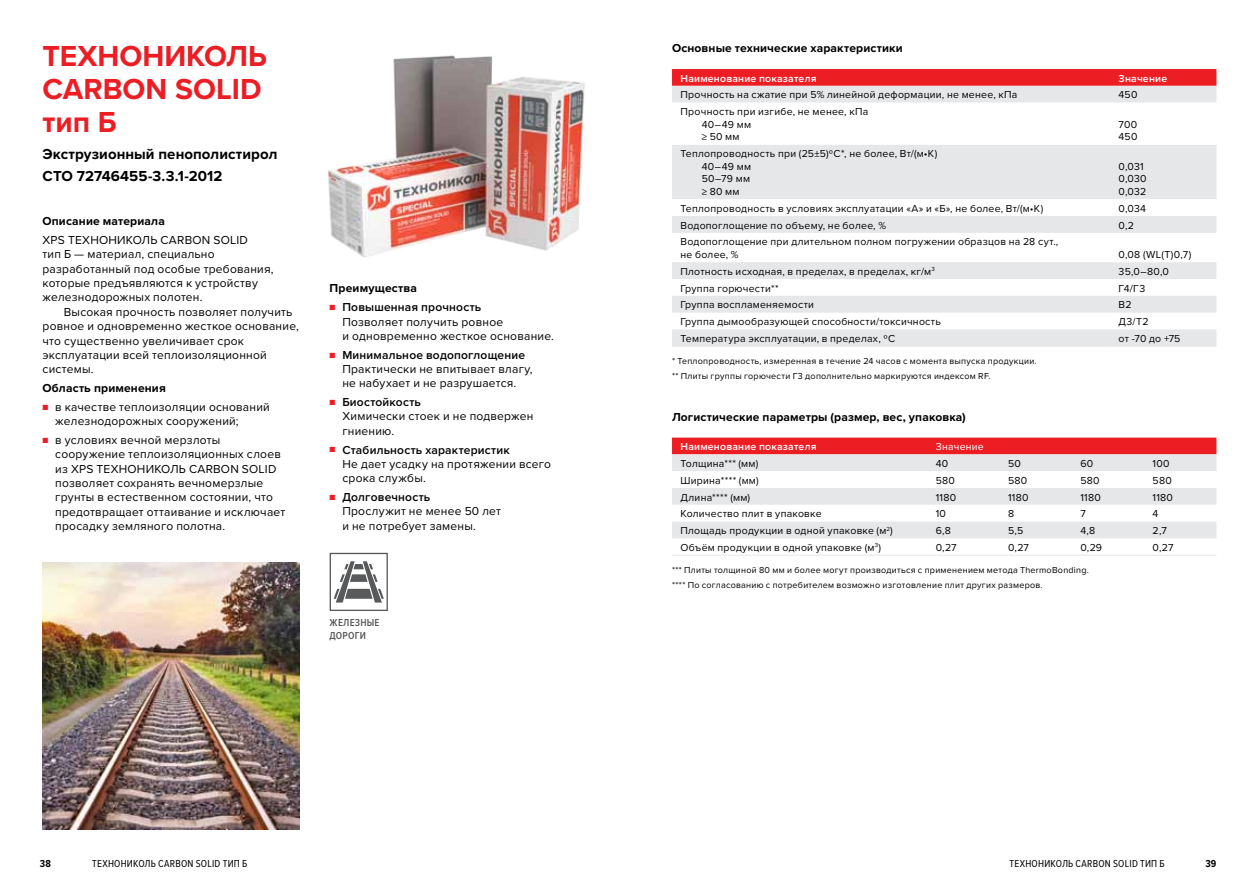
<style>
.page{position:relative;width:1259px;height:893px;background:#fff}
.page>*{position:absolute;margin:0;border:0;box-sizing:border-box;transform-origin:0 0}
.t1{font:700 30px/33px "Proxima Nova";color:#ed1d24}
.t2{font:700 15px/22.2px "Proxima Nova";letter-spacing:.005em;color:#000}
.t3{font:12px/14.4px "Proxima Nova";letter-spacing:.02em;color:#000}
.t4{font:700 12px "Proxima Nova";letter-spacing:.015em;color:#000}
.t5{font:10.5px/12.6px "Proxima Nova";letter-spacing:.025em;color:#000}
.t6{font:600 10.5px "Proxima Nova";letter-spacing:.02em;color:#fff}
.t7{font:10.5px "Proxima Nova Cond";letter-spacing:.02em;color:#000}
.t8{font:600 10.5px/12.6px "Proxima Nova Cond";letter-spacing:.02em;color:#58595b}
.t9{font:10.5px "Proxima Nova";letter-spacing:.025em;color:#fff}
.t10{font:700 10.5px "Proxima Nova Cond";color:#000}
.t11{font:9px/15px "Proxima Nova";letter-spacing:.03em;color:#000}
.s1{font-size:9px;color:#ed1d24}
.s2{font-weight:600}
</style>
<div class="page">
<img style="left:43px;top:562px;width:257px;height:267px">
<img style="left:328px;top:55px;width:257px;height:202px">
<svg style="left:330px;top:553px;width:58px;height:58px"></svg>
<div style="left:672px;top:69px;width:544px;height:17px;background:#ed1d24"></div>
<div style="left:672px;top:86px;width:544px;height:17px;background:#e6e7e8"></div>
<div style="left:672px;top:145px;width:544px;height:54px;background:#e6e7e8"></div>
<svg style="left:672px;top:216px;width:544px;height:130px;fill:#eaebec"></svg>
<hr style="left:672px;top:346px;width:438px;height:1px;background:#e6e7e8">
<hr style="left:1110px;top:346px;width:106px;height:1px;background:#e6e7e8">
<svg style="left:672px;top:438px;width:544px;height:33px;background:#e98488"></svg>
<svg style="left:672px;top:488px;width:544px;height:51px"></svg>
<div style="left:672px;top:522px;width:544px;height:16px;background:#e6e7e8"></div>
<hr style="left:672px;top:555px;width:255px;height:1px;background:#e6e7e8">
<hr style="left:927px;top:555px;width:72px;height:1px;background:#e6e7e8">
<hr style="left:999px;top:555px;width:72px;height:1px;background:#e6e7e8">
<hr style="left:1071px;top:555px;width:73px;height:1px;background:#e6e7e8">
<hr style="left:1144px;top:555px;width:72px;height:1px;background:#e6e7e8">
<h1 class="t1" style="left:43px;top:41px;width:226px">ТЕХНОНИКОЛЬ<br>CARBON SOLID тип Б</h1>
<p class="t2" style="left:43px;top:143px;width:236px">Экструзионный пенополистирол<br>СТО 72746455-3.3.1-2012</p>
<p class="t4" style="left:43px;top:214px;width:124px">Описание материала</p>
<p class="t3" style="left:43px;top:233px;width:232px">XPS ТЕХНОНИКОЛЬ CARBON SOLID<br>тип Б — материал, специально разработанный под особые требования, которые предъявляются к устройству железнодорожных полотен.</p>
<p class="t3" style="left:43px;top:305px;width:258px;text-indent:21px">Высокая прочность позволяет получить ровное и одновременно жесткое основание, что существенно увеличивает срок эксплуатации всей теплоизоляционной системы.</p>
<p class="t4" style="left:43px;top:381px;width:125px">Область применения</p>
<p class="t3" style="left:55px;top:400px;width:216px;text-indent:-13px"><span class="s1">■</span> в качестве теплоизоляции оснований железнодорожных сооружений;</p>
<p class="t3" style="left:55px;top:433px;width:231px;text-indent:-13px"><span class="s1">■</span> в условиях вечной мерзлоты сооружение теплоизоляционных слоев из XPS ТЕХНОНИКОЛЬ CARBON SOLID позволяет сохранять вечномерзлые грунты в естественном состоянии, что предотвращает оттаивание и исключает просадку земляного полотна.</p>
<p class="t4" style="left:330px;top:281px;width:89px">Преимущества</p>
<p class="t3" style="left:342px;top:300px;width:213px;text-indent:-13px"><span class="s1">■</span> <span class="s2">Повышенная прочность<br></span>Позволяет получить ровное<br>и одновременно жесткое основание.</p>
<p class="t3" style="left:342px;top:348px;width:192px;text-indent:-13px"><span class="s1">■</span> <span class="s2">Минимальное водопоглощение<br></span>Практически не впитывает влагу, не набухает и не разрушается.</p>
<p class="t3" style="left:342px;top:395px;width:192px;text-indent:-13px"><span class="s1">■</span> <span class="s2">Биостойкость<br></span>Химически стоек и не подвержен гниению.</p>
<p class="t3" style="left:342px;top:443px;width:210px;text-indent:-13px"><span class="s1">■</span> <span class="s2">Стабильность характеристик<br></span>Не дает усадку на протяжении всего срока службы.</p>
<p class="t3" style="left:342px;top:490px;width:160px;text-indent:-13px"><span class="s1">■</span> <span class="s2">Долговечность<br></span>Прослужит не менее 50 лет и не потребует замены.</p>
<p class="t8" style="left:330px;top:616px;width:51px">Железные дороги</p>
<p class="t4" style="left:672px;top:41px;width:232px">Основные технические характеристики</p>
<p class="t6" style="left:680px;top:72px;width:138px">Наименование показателя</p>
<p class="t6" style="left:1118px;top:72px;width:50px">Значение</p>
<p class="t5" style="left:680px;top:89px;width:338px">Прочность на сжатие при 5% линейной деформации, не менее, кПа</p>
<p class="t5" style="left:1118px;top:89px;width:20px">450</p>
<p class="t5" style="left:702px;top:106px;width:168px;text-indent:-21px">Прочность при изгибе, не менее, кПа<br>40–49 мм<br>≥ 50 мм</p>
<p class="t5" style="left:1118px;top:118px;width:20px">700<br>450</p>
<p class="t5" style="left:702px;top:148px;width:237px;text-indent:-21px">Теплопроводность при (25±5)ºC*, не более, Вт/(м•К)<br>40–49 мм<br>50–79 мм<br>≥ 80 мм</p>
<p class="t5" style="left:1118px;top:160px;width:30px">0,031<br>0,030<br>0,032</p>
<p class="t5" style="left:680px;top:202px;width:364px">Теплопроводность в условиях эксплуатации «А» и «Б», не более, Вт/(м•К)</p>
<p class="t5" style="left:1118px;top:202px;width:29px">0,034</p>
<p class="t5" style="left:680px;top:219px;width:207px">Водопоглощение по объему, не более, %</p>
<p class="t5" style="left:1118px;top:219px;width:17px">0,2</p>
<p class="t5" style="left:680px;top:236px;width:379px">Водопоглощение при длительном полном погружении образцов на 28 сут., не более, %</p>
<p class="t5" style="left:1118px;top:248px;width:74px">0,08 (WL(T)0,7)</p>
<p class="t5" style="left:680px;top:265px;width:256px">Плотность исходная, в пределах, в пределах, кг/м<sup>3</sup></p>
<p class="t5" style="left:1118px;top:265px;width:52px">35,0–80,0</p>
<p class="t5" style="left:680px;top:282px;width:100px">Группа горючести**</p>
<p class="t5" style="left:1118px;top:282px;width:28px">Г4/Г3</p>
<p class="t5" style="left:680px;top:299px;width:135px">Группа воспламеняемости</p>
<p class="t5" style="left:1118px;top:299px;width:14px">В2</p>
<p class="t5" style="left:680px;top:316px;width:262px">Группа дымообразующей способности/токсичность</p>
<p class="t5" style="left:1118px;top:316px;width:32px">Д3/Т2</p>
<p class="t5" style="left:680px;top:332px;width:216px">Температура эксплуатации, в пределах, ºC</p>
<p class="t5" style="left:1118px;top:332px;width:63px">от -70 до +75</p>
<p class="t11" style="left:672px;top:354px;width:366px">* Теплопроводность, измеренная в течение 24 часов с момента выпуска продукции. ** Плиты группы горючести Г3 дополнительно маркируются индексом RF.</p>
<p class="t4" style="left:672px;top:409px;width:295px">Логистические параметры (размер, вес, упаковка)</p>
<p class="t6" style="left:680px;top:440px;width:138px">Наименование показателя</p>
<p class="t9" style="left:935px;top:440px;width:50px">Значение</p>
<p class="t5" style="left:680px;top:457px;width:79px">Толщина*** (мм)</p>
<p class="t5" style="left:935px;top:457px;width:14px">40</p>
<p class="t5" style="left:1008px;top:457px;width:14px">50</p>
<p class="t5" style="left:1080px;top:457px;width:14px">60</p>
<p class="t5" style="left:1152px;top:457px;width:19px">100</p>
<p class="t5" style="left:680px;top:474px;width:80px">Ширина**** (мм)</p>
<p class="t5" style="left:935px;top:474px;width:21px">580</p>
<p class="t5" style="left:1008px;top:474px;width:21px">580</p>
<p class="t5" style="left:1080px;top:474px;width:21px">580</p>
<p class="t5" style="left:1152px;top:474px;width:21px">580</p>
<p class="t5" style="left:680px;top:491px;width:71px">Длина**** (мм)</p>
<p class="t5" style="left:935px;top:491px;width:22px">1180</p>
<p class="t5" style="left:1008px;top:491px;width:22px">1180</p>
<p class="t5" style="left:1080px;top:491px;width:22px">1180</p>
<p class="t5" style="left:1152px;top:491px;width:22px">1180</p>
<p class="t5" style="left:680px;top:508px;width:143px">Количество плит в упаковке</p>
<p class="t5" style="left:935px;top:508px;width:12px">10</p>
<p class="t5" style="left:1008px;top:508px;width:8px">8</p>
<p class="t5" style="left:1080px;top:508px;width:7px">7</p>
<p class="t5" style="left:1152px;top:508px;width:7px">4</p>
<p class="t5" style="left:680px;top:525px;width:214px">Площадь продукции в одной упаковке (м<sup>2</sup>)</p>
<p class="t5" style="left:935px;top:525px;width:17px">6,8</p>
<p class="t5" style="left:1008px;top:525px;width:17px">5,5</p>
<p class="t5" style="left:1080px;top:525px;width:16px">4,8</p>
<p class="t5" style="left:1152px;top:525px;width:16px">2,7</p>
<p class="t5" style="left:680px;top:541px;width:202px">Объём продукции в одной упаковке (м<sup>3</sup>)</p>
<p class="t5" style="left:935px;top:541px;width:22px">0,27</p>
<p class="t5" style="left:1008px;top:541px;width:22px">0,27</p>
<p class="t5" style="left:1080px;top:541px;width:23px">0,29</p>
<p class="t5" style="left:1152px;top:541px;width:22px">0,27</p>
<p class="t11" style="left:672px;top:563px;width:418px">*** Плиты толщиной 80 мм и более могут производиться с применением метода ThermoBonding. **** По согласованию с потребителем возможно изготовление плит других размеров.</p>
<p class="t10" style="left:40px;top:857px;width:13px">38</p>
<p class="t10" style="left:1205px;top:857px;width:13px">39</p>
<p class="t7" style="left:92px;top:857px;width:157px">ТЕХНОНИКОЛЬ CARBON SOLID ТИП Б</p>
<p class="t7" style="left:1009px;top:857px;width:157px">ТЕХНОНИКОЛЬ CARBON SOLID ТИП Б</p>
</div>
